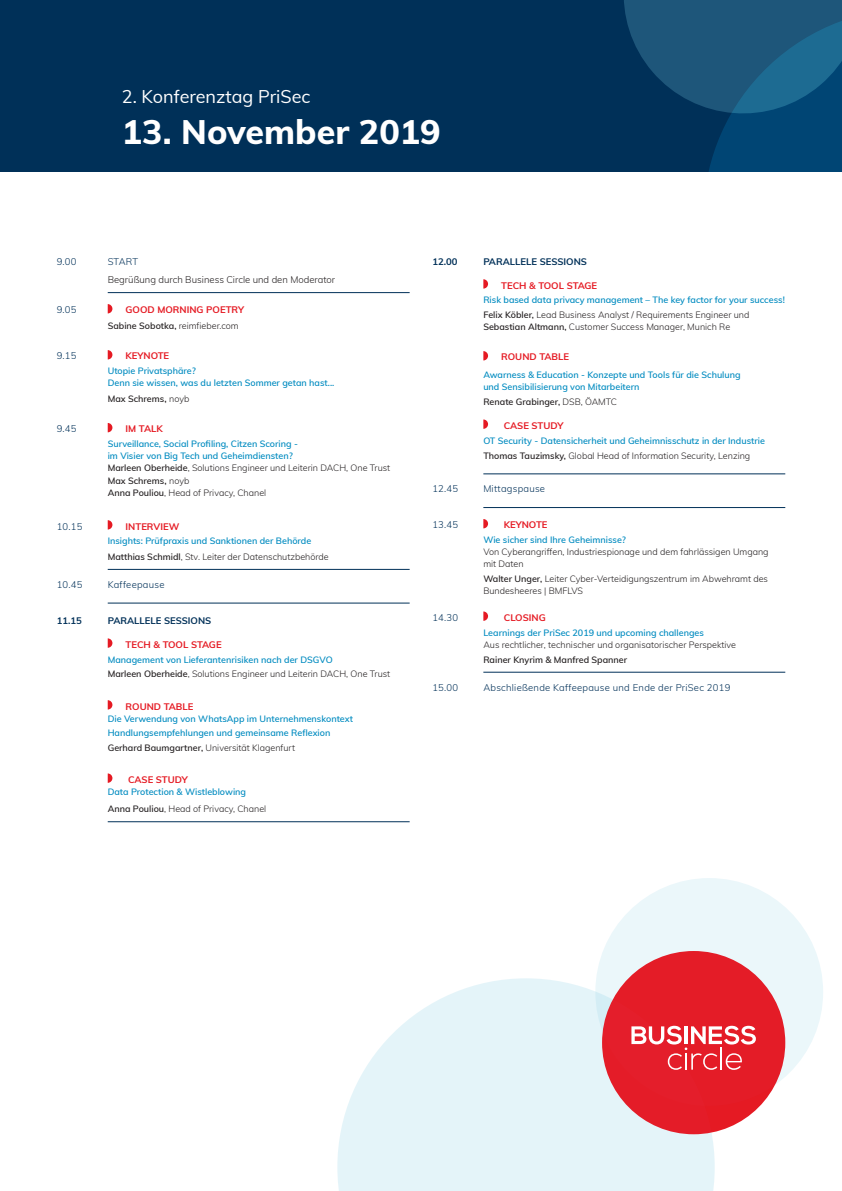
<style>
.page{position:relative;width:842px;height:1191px;background:#fff}
.page>*{position:absolute;margin:0;border:0;box-sizing:border-box;transform-origin:0 0}
.t1{font:800 34px "Muli";color:#fff}
.t2{font:18px "Muli";color:#fff}
.t3{font:700 9.5px "Muli";color:#e51a23}
.t4{font:300 9.5px "Muli";letter-spacing:.025em;color:#003058}
.t5{font:700 9.5px "Muli";color:#003058}
.t6{font:300 9.5px "Muli";color:#231f20}
.t7{font:600 9px/14.8px "Muli";color:#008bc0}
.t8{font:300 9px/12px "Muli";color:#231f20}
.t9{font:600 9px "Muli";color:#231f20}
.s1{font-weight:300}
.s2{font-size:9.5px}
.s3{color:#231f20}
.s4{font-weight:300;color:#231f20}
.s5{font-size:9.5px;color:#231f20}
.s6{font-weight:600}
</style>
<div class="page">
<div style="left:0;top:0;width:842px;height:171px;background:#003058"></div>
<svg style="left:624px;top:0;width:218px;height:171px"></svg>
<svg style="left:337px;top:978px;width:378px;height:213px;background:#e7f5f9"></svg>
<div style="left:595px;top:878px;width:228px;height:228px;background:#ebf7fa;border-radius:50%"></div>
<hr style="left:108px;top:292px;width:302px;height:1px;background:#003058">
<svg style="left:108px;top:304px;width:4px;height:9px"></svg>
<svg style="left:108px;top:350px;width:4px;height:9px"></svg>
<svg style="left:108px;top:423px;width:4px;height:9px"></svg>
<svg style="left:108px;top:520px;width:4px;height:9px"></svg>
<hr style="left:108px;top:569px;width:302px;height:1px;background:#003058">
<hr style="left:108px;top:603px;width:302px;height:1px;background:#003058">
<svg style="left:108px;top:638px;width:4px;height:10px"></svg>
<svg style="left:108px;top:700px;width:4px;height:9px"></svg>
<svg style="left:108px;top:773px;width:4px;height:10px"></svg>
<hr style="left:108px;top:821px;width:302px;height:1px;background:#003058">
<svg style="left:483px;top:279px;width:5px;height:10px"></svg>
<svg style="left:483px;top:351px;width:5px;height:9px"></svg>
<svg style="left:483px;top:419px;width:5px;height:10px"></svg>
<hr style="left:483px;top:474px;width:302px;height:1px;background:#003058">
<hr style="left:483px;top:507px;width:302px;height:1px;background:#003058">
<svg style="left:483px;top:519px;width:5px;height:9px"></svg>
<svg style="left:483px;top:611px;width:5px;height:10px"></svg>
<hr style="left:483px;top:672px;width:302px;height:1px;background:#003058">
<div style="left:602px;top:951px;width:183px;height:183px;background:#e51a23;border-radius:50%"></div>
<svg style="left:631px;top:1025px;width:125px;height:44px"></svg>
<h2 class="t2" style="left:122px;top:84px;width:190px">2. Konferenztag PriSec</h2>
<h1 class="t1" style="left:122px;top:107px;width:320px">13. November 2019</h1>
<p class="t4" style="left:57px;top:254px;width:21px">9.00</p>
<p class="t4" style="left:108px;top:254px;width:9px">Start</p>
<p class="t6" style="left:108px;top:273px;width:229px">Begrüßung durch Business Circle und den Moderator</p>
<p class="t4" style="left:57px;top:303px;width:21px">9.05</p>
<p class="t3" style="left:126px;top:303px;width:8px">GOO</p>
<p class="t3" style="left:148px;top:303px;width:98px">D MORNING POETRY</p>
<p class="t9" style="left:108px;top:319px;width:133px">Sabine Sobotka, <span class="s1">reimfieber.com</span></p>
<p class="t4" style="left:57px;top:349px;width:21px">9.15</p>
<p class="t3" style="left:126px;top:349px;width:45px">KEYNOTE</p>
<p class="t7" style="left:108px;top:365px;width:228px;line-height:12px">Utopie Privatsphäre?<br>Denn sie wissen, was du letzten Sommer getan hast...</p>
<p class="t9" style="left:108px;top:392px;width:83px">Max Schrems<span class="s2">,</span> <span class="s1">noyb</span></p>
<p class="t4" style="left:57px;top:422px;width:21px">9.45</p>
<p class="t3" style="left:126px;top:422px;width:38px">IM TALK</p>
<p class="t7" style="left:108px;top:437px;width:284px;line-height:12.3px">Surveillance, Social Profiling, Citzen Scoring -<br>im Visier von Big Tech und Geheimdiensten?<br><span class="s3">Marleen Oberheide</span><span class="s4">, Solutions Engineer und Leiterin DACH, One Trust </span><span class="s3">Max Schrems</span><span class="s5">,</span> <span class="s4">noyb<br></span><span class="s3">Anna Pouliou</span><span class="s4">, Head of Privacy, Chanel</span></p>
<p class="t4" style="left:57px;top:519px;width:27px">10.15</p>
<p class="t3" style="left:126px;top:519px;width:55px">INTERVIEW</p>
<p class="t7" style="left:108px;top:533px;width:223px;line-height:15.3px">Insights: Prüfpraxis und Sanktionen der Behörde<br><span class="s3">Matthias Schmidl</span><span class="s4">, Stv. Leiter der Datenschutzbehörde</span></p>
<p class="t4" style="left:57px;top:577px;width:27px">10.45</p>
<p class="t4" style="left:108px;top:577px;width:58px">Kaffeepause</p>
<p class="t5" style="left:57px;top:613px;width:27px">11.15</p>
<p class="t5" style="left:108px;top:613px;width:104px">PARALLELE SESSIO NS</p>
<p class="t3" style="left:126px;top:637px;width:45px">TECH &amp; TOO</p>
<p class="t3" style="left:183px;top:637px;width:40px">L STAGE</p>
<p class="t7" style="left:108px;top:651px;width:284px">Management von Lieferantenrisiken nach der DSGVO<br><span class="s3">Marleen Oberheide</span><span class="s4">, Solutions Engineer und Leiterin DACH, One Trust</span></p>
<p class="t3" style="left:126px;top:699px;width:69px">ROUND TABLE</p>
<p class="t7" style="left:108px;top:710px;width:247px">Die Verwendung von WhatsApp im Unternehmenskontext<br>Handlungsempfehlungen und gemeinsame Reflexion<br><span class="s3">Gerhard Baumgartner,</span> <span class="s4">Universität Klagenfurt</span></p>
<p class="t3" style="left:128px;top:772px;width:8px">CAS</p>
<p class="t3" style="left:148px;top:772px;width:41px">E STUDY</p>
<p class="t7" style="left:108px;top:782px;width:160px;line-height:17.2px">Data Protection &amp; Wistleblowing<br><span class="s3">Anna Pouliou</span><span class="s4">, Head of Privacy, Chanel</span></p>
<p class="t5" style="left:432px;top:254px;width:27px">12.00</p>
<p class="t5" style="left:483px;top:254px;width:104px">PARALLELE SESSIO NS</p>
<p class="t3" style="left:501px;top:278px;width:45px">TECH &amp; TOO</p>
<p class="t3" style="left:559px;top:278px;width:40px">L STAGE</p>
<p class="t7" style="left:483px;top:292px;width:303px">Risk based data privacy management – The key factor for your success!<br><span class="s3">Felix Köbler,</span> <span class="s4">Lead Business Analyst / Requirements Engineer und</span></p>
<p class="t8" style="left:483px;top:321px;width:248px"><span class="s6">Sebastian Altmann,</span> Customer Success Manager, Munich Re</p>
<p class="t3" style="left:501px;top:350px;width:69px">ROUND TABLE</p>
<p class="t7" style="left:483px;top:368px;width:259px;line-height:12px">Awarness &amp; Education - Konzepte und Tools für die Schulung und Sensibilisierung von Mitarbeitern</p>
<p class="t9" style="left:483px;top:395px;width:135px">Renate Grabinger, <span class="s1">DSB, ÖAMTC</span></p>
<p class="t3" style="left:504px;top:418px;width:8px">CAS</p>
<p class="t3" style="left:523px;top:418px;width:41px">E STUDY</p>
<p class="t7" style="left:483px;top:432px;width:283px">OT Security - Datensicherheit und Geheimnisschutz in der Industrie<br><span class="s3">Thomas Tauzimsky,</span> <span class="s4">Global Head of Information Security, Lenzing</span></p>
<p class="t4" style="left:432px;top:482px;width:27px">12.45</p>
<p class="t4" style="left:483px;top:482px;width:63px">Mittagspause</p>
<p class="t4" style="left:432px;top:518px;width:27px">13.45</p>
<p class="t3" style="left:504px;top:518px;width:45px">KEYNOTE</p>
<p class="t7" style="left:483px;top:532px;width:144px">Wie sicher sind Ihre Geheimnisse?</p>
<p class="t8" style="left:483px;top:545px;width:287px">Von Cyberangriffen, Industriespionage und dem fahrlässigen Umgang mit Daten</p>
<p class="t8" style="left:483px;top:572px;width:286px"><span class="s6">Walter Unger,</span> Leiter Cyber-Verteidigungszentrum im Abwehramt des<br>Bundesheeres | BMFLVS</p>
<p class="t4" style="left:432px;top:610px;width:27px">14.30</p>
<p class="t3" style="left:504px;top:610px;width:43px">CLOSING</p>
<p class="t7" style="left:483px;top:624px;width:222px">Learnings der PriSec 2019 und upcoming challenges</p>
<p class="t8" style="left:483px;top:638px;width:254px">Aus rechtlicher, technischer und organisatorischer Perspektive</p>
<p class="t9" style="left:483px;top:652px;width:145px">Rainer Knyrim &amp; Manfred Spanner</p>
<p class="t4" style="left:432px;top:680px;width:27px">15.00</p>
<p class="t4" style="left:483px;top:680px;width:249px">Abschließende Kaffeepause und Ende der PriSec 2019</p>
</div>
